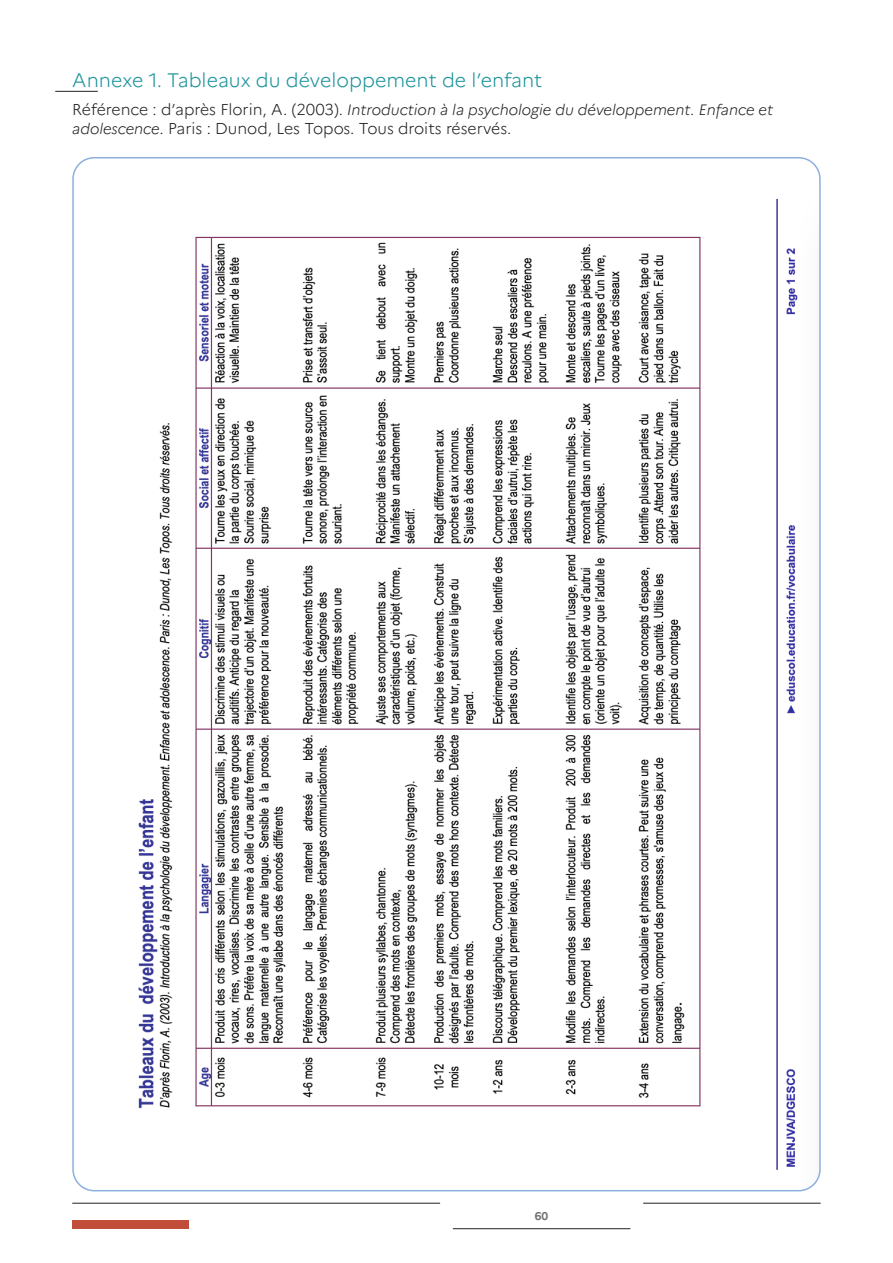
<style>
.page{position:relative;width:893px;height:1263px;background:#fff}
.page>*{position:absolute;margin:0;border:0;box-sizing:border-box;transform-origin:0 0}
.t1{font:300 19.5px "Marianne";color:#1a929a}
.t2{font:300 15.75px "Marianne";color:#222221}
.t3{font:italic 300 15px "Marianne";color:#222221}
.t4{font:700 11.25px "Marianne";color:#6f6f6e}
.s1{font-style:normal;font-size:15.75px}
.s2{font-style:italic;font-size:15px}
</style>
<div class="page">
<hr style="left:72px;top:1203px;width:368px;height:1px;background:#222221">
<hr style="left:643px;top:1203px;width:178px;height:1px;background:#222221">
<hr style="left:453px;top:1228px;width:177px;height:1px;background:#222221">
<div style="left:72px;top:1220px;width:117px;height:9px;background:#c04e3b"></div>
<hr style="left:55px;top:91px;width:43px;height:1px;background:#222221">
<img style="left:75px;top:160px;width:743px;height:1031px">
<h1 class="t1" style="left:72px;top:68px;width:472px">Annexe 1. Tableaux du développement de l’enfant</h1>
<p class="t3" style="left:72px;top:100px;width:702px"><span class="s1">Référence : d’après Florin, A. (2003).</span> Introduction à la psychologie du développement. Enfance et</p>
<p class="t2" style="left:72px;top:119px;width:440px"><span class="s2">adolescence</span>. Paris : Dunod, Les Topos. Tous droits réservés.</p>
<p class="t4" style="left:535px;top:1209px;width:15px">60</p>
</div>
